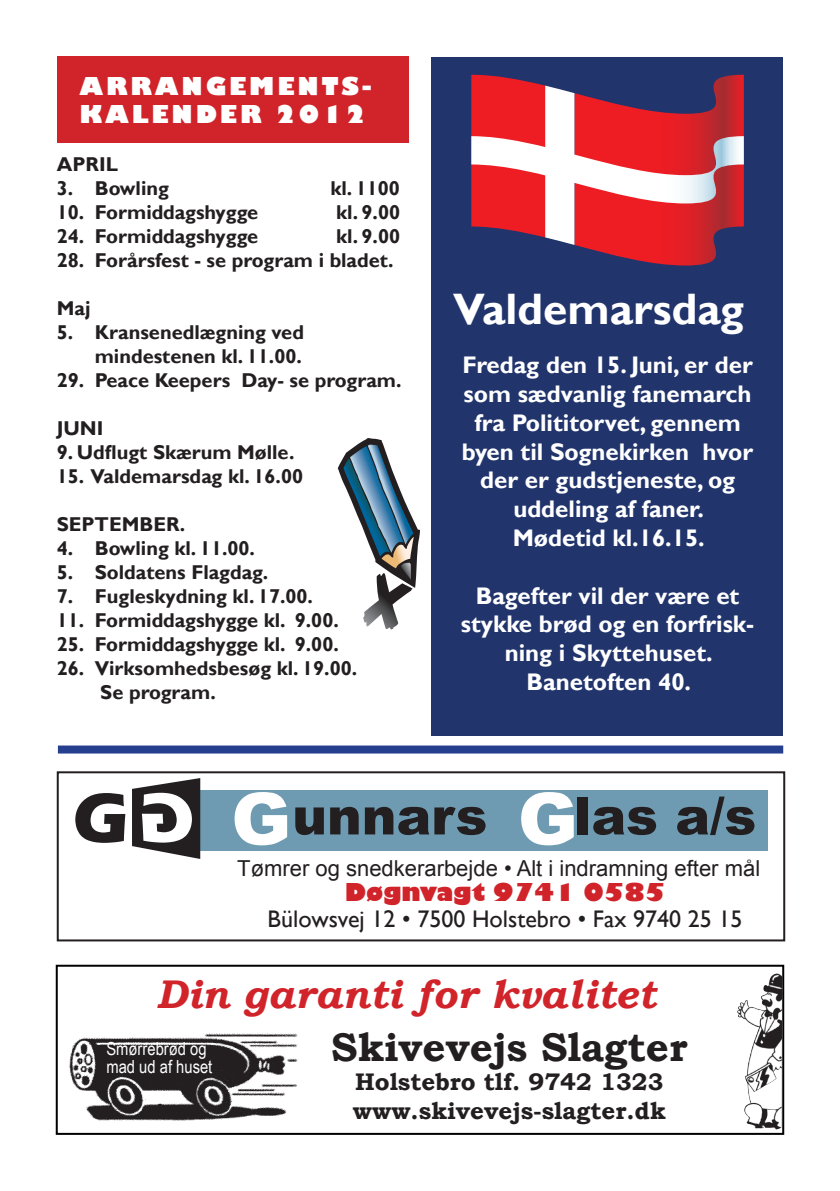
<style>
.page{position:relative;width:840px;height:1191px;background:#fff}
.page>*{position:absolute;margin:0;border:0;box-sizing:border-box;transform-origin:0 0}
.t1{font:700 72px "Eras ITC";color:#231f20}
.t2{font:900 72px "Arial";color:#fff}
.t3{font:900 52px "Arial";color:#231f20}
.t4{font:700 44px "Gill Sans";color:#fff}
.t5{font:italic 700 40px "Bookman Old Style";color:#d1232a}
.t6{font:700 40px "Bookman Old Style";color:#231f20}
.t7{font:700 24px/28.8px "Gill Sans";color:#fff;text-align:center}
.t8{font:700 24px/28.8px "Bookman Old Style";color:#231f20}
.t9{font:24px "Gill Sans";color:#231f20}
.t10{font:800 24px/28.8px "Gill Sans";letter-spacing:.12em;color:#fff}
.t11{font:800 24px "Gill Sans";color:#d1232a}
.t12{font:22px "Arial";color:#231f20}
.t13{font:700 20px/24px "Gill Sans";color:#231f20;text-align:right}
.t14{font:18px/18px "Arial Narrow";color:#fff}
.s1{font-size:72px;color:#fff}
</style>
<div class="page">
<div style="left:56px;top:964px;width:727px;height:170px;border:2px solid #000"></div>
<div style="left:57px;top:57px;width:351px;height:86px;background:#d1232a"></div>
<img style="left:750px;top:974px;width:25px;height:36px">
<img style="left:69px;top:1033px;width:229px;height:88px">
<div style="left:169px;top:789px;width:598px;height:61px;background:#6e9bb1"></div>
<div style="left:57px;top:771px;width:727px;height:170px;border:2px solid #231f20"></div>
<div style="left:58px;top:745px;width:724px;height:8px;background:#253f8e"></div>
<svg style="left:337px;top:438px;width:83px;height:191px"></svg>
<div style="left:431px;top:57px;width:351px;height:678px;background:#21346c"></div>
<svg style="left:471px;top:75px;width:273px;height:190px"></svg>
<svg style="left:132px;top:778px;width:69px;height:81px;background:#444142"></svg>
<p class="t10" style="left:79px;top:73px;width:294px">ARRANGEMENTS-<br>KALENDER 2012</p>
<p class="t13" style="left:57px;top:153px;width:63px">APRIL</p>
<p class="t13" style="left:57px;top:177px;width:114px">3. Bowling</p>
<p class="t13" style="left:330px;top:177px;width:71px">kl. 1100</p>
<p class="t13" style="left:57px;top:201px;width:203px">10. Formiddagshygge</p>
<p class="t13" style="left:336px;top:201px;width:65px">kl. 9.00</p>
<p class="t13" style="left:57px;top:225px;width:203px">24. Formiddagshygge</p>
<p class="t13" style="left:336px;top:225px;width:65px">kl. 9.00</p>
<p class="t13" style="left:57px;top:249px;width:338px">28. Forårsfest - se program i bladet.</p>
<p class="t13" style="left:57px;top:297px;width:35px">Maj</p>
<p class="t13" style="left:57px;top:321px;width:249px">5. Kransenedlægning ved mindestenen kl. 11.00.</p>
<p class="t13" style="left:57px;top:369px;width:346px">29. Peace Keepers Day- se program.</p>
<p class="t13" style="left:57px;top:417px;width:48px">JUNI</p>
<p class="t13" style="left:57px;top:441px;width:239px">9. Udflugt Skærum Mølle.</p>
<p class="t13" style="left:57px;top:465px;width:248px">15. Valdemarsdag kl. 16.00</p>
<p class="t13" style="left:57px;top:513px;width:130px">SEPTEMBER.</p>
<p class="t13" style="left:57px;top:537px;width:200px">4. Bowling kl. 11.00.</p>
<p class="t13" style="left:57px;top:561px;width:213px">5. Soldatens Flagdag.</p>
<p class="t13" style="left:57px;top:585px;width:258px">7. Fugleskydning kl. 17.00.</p>
<p class="t13" style="left:57px;top:609px;width:283px">11. Formiddagshygge kl. 9.00.</p>
<p class="t13" style="left:57px;top:633px;width:283px">25. Formiddagshygge kl. 9.00.</p>
<p class="t13" style="left:100px;top:657px;width:258px;text-align:left;text-indent:-44px">26. Virksomhedsbesøg kl. 19.00.<br>Se program.</p>
<h3 class="t4" style="left:453px;top:283px;width:292px">Valdemarsdag</h3>
<p class="t7" style="left:461px;top:351px;width:293px">Fredag den 15. Juni, er der som sædvanlig fanemarch fra Polititorvet, gennem byen til Sognekirken hvor der er gudstjeneste, og uddeling af faner.<br>Mødetid kl.16.15.</p>
<p class="t7" style="left:460px;top:582px;width:295px">Bagefter vil der være et stykke brød og en forfrisk&shy;ning i Skyttehuset.<br>Banetoften 40.</p>
<h1 class="t1" style="left:73px;top:776px;width:58px">G</h1>
<h2 class="t3" style="left:231px;top:783px;width:257px"><span class="s1">G</span>unnars</h2>
<h2 class="t3" style="left:573px;top:783px;width:183px">las a/s</h2>
<h1 class="t2" style="left:517px;top:773px;width:61px">G</h1>
<p class="t12" style="left:237px;top:853px;width:524px">Tømrer og snedkerarbejde • Alt i indramning efter mål</p>
<p class="t11" style="left:344px;top:877px;width:322px">Døgnvagt 9741 0585</p>
<p class="t9" style="left:267px;top:905px;width:476px">Bülowsvej 12 • 7500 Holstebro • Fax 9740 25 15</p>
<h3 class="t5" style="left:156px;top:965px;width:500px">Din garanti for kvalitet</h3>
<h3 class="t6" style="left:331px;top:1018px;width:357px">Skivevejs Slagter</h3>
<p class="t8" style="left:353px;top:1066px;width:314px">Holstebro tlf. 9742 1323 www.skivevejs-slagter.dk</p>
<p class="t14" style="left:106px;top:1039px;width:107px">Smørrebrød og mad ud af huset</p>
</div>
